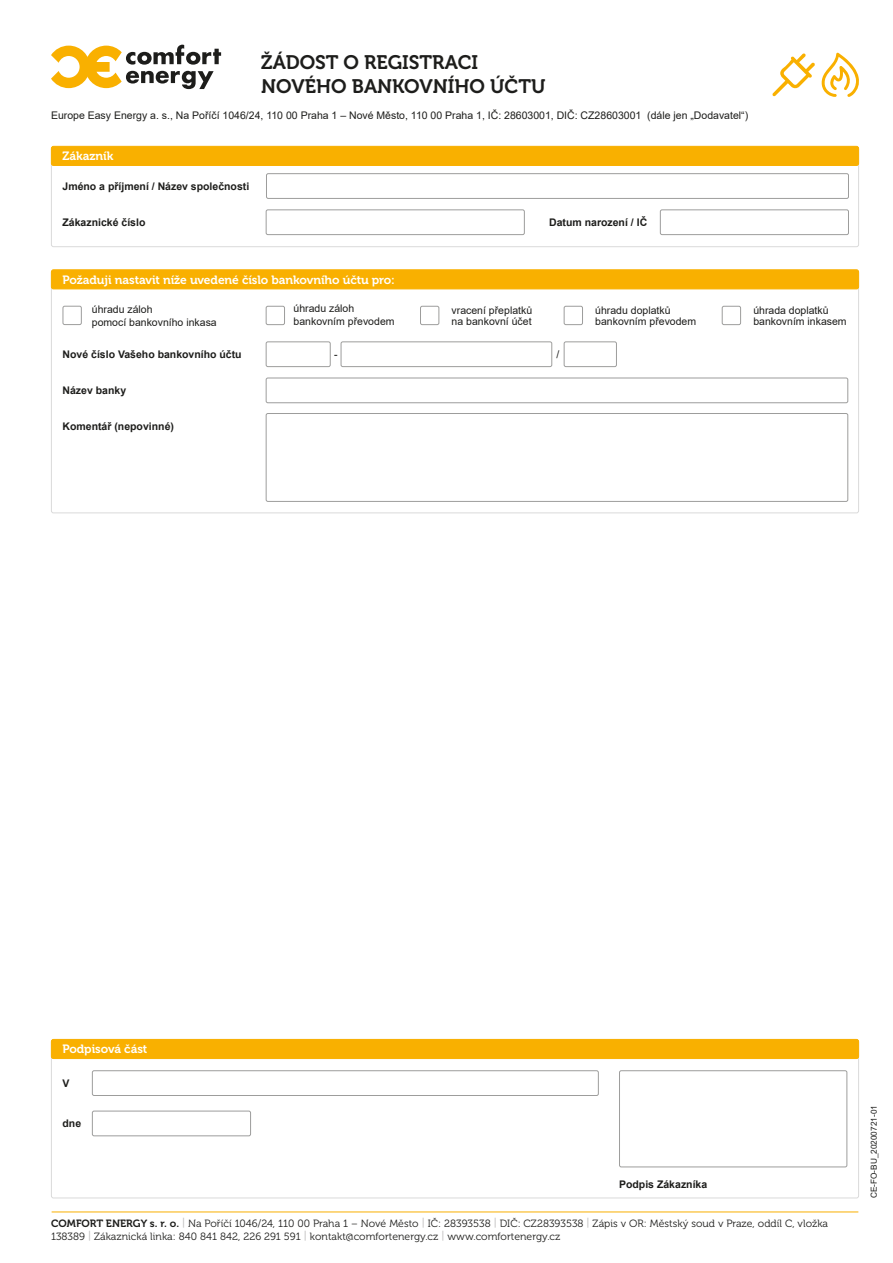
<style>
.page{position:relative;width:893px;height:1263px;background:#fff}
.page>*{position:absolute;margin:0;border:0;box-sizing:border-box;transform-origin:0 0}
.t1{font:19.5px/23.4px "Museo 700";color:#1d1d1b}
.t2{font:12px "Museo 700";letter-spacing:-.005em;color:#fff}
.t3{font:10.5px/10.5px "Arial";color:#1d1d1b}
.t4{font:10.5px/12.6px "Museo 300";letter-spacing:.005em;color:#1d1d1b}
.t5{font:700 10.5px "Arial";color:#1d1d1b}
.t6{font:8.25px "Arial";color:#1d1d1b}
.s1{font-family:"Museo 700"}
.s2{color:#b3b2b2}
</style>
<div class="page">
<div style="left:51px;top:147px;width:808px;height:100px;border:1px solid #dadada;border-radius:2px"></div>
<div style="left:51px;top:146px;width:808px;height:19px;background:#f9b000;border-radius:2px"></div>
<div style="left:51px;top:146px;width:808px;height:20px;border:1px solid #f9b000;border-radius:2px"></div>
<div style="left:51px;top:270px;width:808px;height:19px;background:#f9b000;border-radius:2px"></div>
<div style="left:51px;top:269px;width:808px;height:20px;border:1px solid #f9b000;border-radius:2px"></div>
<div style="left:51px;top:1039px;width:808px;height:19px;background:#f9b000;border-radius:2px"></div>
<div style="left:51px;top:1039px;width:808px;height:20px;border:1px solid #f9b000;border-radius:2px"></div>
<hr style="left:52px;top:1211px;width:806px;height:1px;background:#f9b000">
<div style="left:266px;top:173px;width:583px;height:26px;border:1px solid #9d9d9c;border-radius:2px"></div>
<div style="left:266px;top:209px;width:259px;height:26px;border:1px solid #9d9d9c;border-radius:2px"></div>
<div style="left:266px;top:341px;width:65px;height:26px;border:1px solid #9d9d9c;border-radius:2px"></div>
<div style="left:341px;top:341px;width:211px;height:26px;border:1px solid #9d9d9c;border-radius:2px"></div>
<div style="left:564px;top:341px;width:53px;height:26px;border:1px solid #9d9d9c;border-radius:2px"></div>
<div style="left:266px;top:378px;width:582px;height:25px;border:1px solid #9d9d9c;border-radius:2px"></div>
<div style="left:266px;top:413px;width:582px;height:89px;border:1px solid #9d9d9c;border-radius:2px"></div>
<div style="left:660px;top:209px;width:189px;height:26px;border:1px solid #9d9d9c;border-radius:2px"></div>
<div style="left:92px;top:1070px;width:507px;height:26px;border:1px solid #9d9d9c;border-radius:2px"></div>
<div style="left:92px;top:1111px;width:159px;height:25px;border:1px solid #9d9d9c;border-radius:2px"></div>
<div style="left:63px;top:306px;width:19px;height:19px;border:1px solid #9d9d9c;border-radius:2px"></div>
<div style="left:266px;top:306px;width:19px;height:19px;border:1px solid #9d9d9c;border-radius:2px"></div>
<div style="left:420px;top:306px;width:19px;height:19px;border:1px solid #9d9d9c;border-radius:2px"></div>
<div style="left:564px;top:306px;width:19px;height:19px;border:1px solid #9d9d9c;border-radius:2px"></div>
<div style="left:722px;top:306px;width:19px;height:19px;border:1px solid #9d9d9c;border-radius:2px"></div>
<div style="left:619px;top:1070px;width:228px;height:97px;border:1px solid #9d9d9c;border-radius:2px"></div>
<svg style="left:51px;top:45px;width:170px;height:44px"></svg>
<svg style="left:772px;top:53px;width:43px;height:43px"></svg>
<svg style="left:821px;top:53px;width:38px;height:44px"></svg>
<h1 class="t1" style="left:261px;top:51px;width:286px">ŽÁDOST O REGISTRACI<br>NOVÉHO BANKOVNÍHO ÚČTU</h1>
<p class="t3" style="left:51px;top:110px;width:699px">Europe Easy Energy a. s., Na Poříčí 1046/24, 110 00 Praha 1 – Nové Město, 110 00 Praha 1, IČ: 28603001, DIČ: CZ28603001 (dále jen „Dodavatel“)</p>
<p class="t2" style="left:63px;top:150px;width:52px">Zákazník</p>
<p class="t5" style="left:63px;top:179px;width:188px">Jméno a příjmení / Název společnosti</p>
<p class="t5" style="left:63px;top:215px;width:84px">Zákaznické číslo</p>
<p class="t2" style="left:63px;top:273px;width:334px">Požaduji nastavit níže uvedené číslo bankovního účtu pro:</p>
<p class="t5" style="left:549px;top:215px;width:100px">Datum narození / IČ</p>
<p class="t3" style="left:92px;top:303px;width:126px;line-height:12.6px">úhradu záloh<br>pomocí bankovního inkasa</p>
<p class="t3" style="left:294px;top:302px;width:102px;line-height:12.6px">úhradu záloh bankovním převodem</p>
<p class="t3" style="left:334px;top:348px;width:5px">-</p>
<p class="t3" style="left:556px;top:349px;width:4px">/</p>
<p class="t3" style="left:452px;top:305px;width:82px">vracení přeplatků na bankovní účet</p>
<p class="t3" style="left:595px;top:305px;width:102px">úhradu doplatků bankovním převodem</p>
<p class="t3" style="left:753px;top:305px;width:95px">úhrada doplatků bankovním inkasem</p>
<p class="t5" style="left:63px;top:347px;width:181px">Nové číslo Vašeho bankovního účtu</p>
<p class="t5" style="left:63px;top:383px;width:65px">Název banky</p>
<p class="t5" style="left:63px;top:419px;width:113px">Komentář (nepovinné)</p>
<p class="t2" style="left:63px;top:1043px;width:86px">Podpisová část</p>
<p class="t5" style="left:63px;top:1076px;width:9px">V</p>
<p class="t5" style="left:63px;top:1116px;width:20px">dne</p>
<p class="t5" style="left:619px;top:1177px;width:90px">Podpis Zákazníka</p>
<p class="t4" style="left:51px;top:1217px;width:779px"><span class="s1">COMFORT ENERGY s. r. o.</span> <span class="s2">|</span> Na Poříčí 1046/24, 110 00 Praha 1 – Nové Město <span class="s2">|</span> IČ: 28393538 <span class="s2">|</span> DIČ: CZ28393538 <span class="s2">|</span> Zápis v OR: Městský soud v Praze, oddíl C, vložka<br>138389 <span class="s2">|</span> Zákaznická linka: 840 841 842, 226 291 591 <span class="s2">|</span> kontakt@comfortenergy.cz <span class="s2">|</span> www.comfortenergy.cz</p>
<p class="t6" style="left:868px;top:1198px;width:95px;rotate:-90deg">CE-FO-BU_20200721-01</p>
</div>
